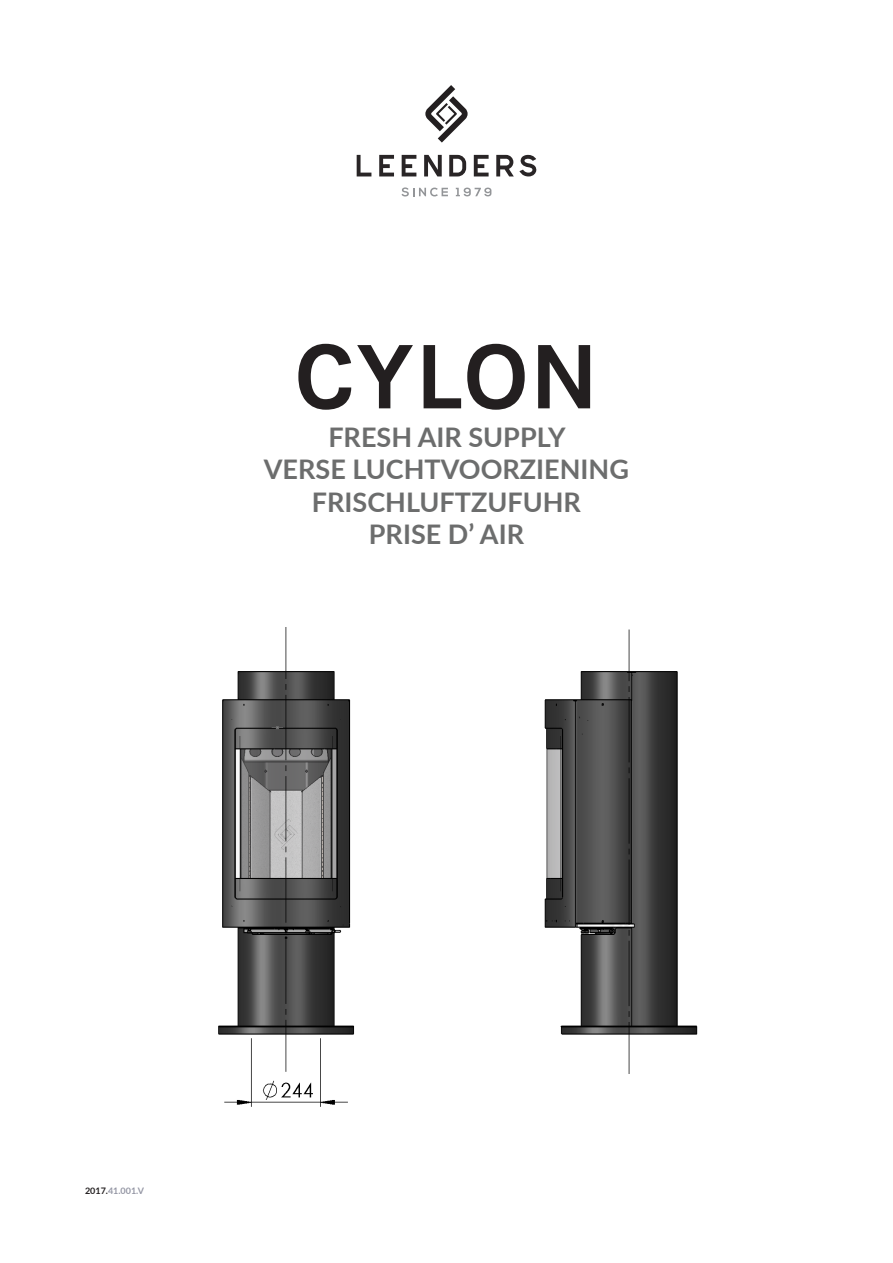
<style>
.page{position:relative;width:893px;height:1263px;background:#fff}
.page>*{position:absolute;margin:0;border:0;box-sizing:border-box;transform-origin:0 0}
.t1{font:700 97.5px "Karla";color:#231f20}
.t2{font:700 27px "Lato";color:#6c6d6d}
.tussenkopjes{font:700 9px "Lato";color:#9496a4}
.s1{color:#231f20}
</style>
<div class="page">
<svg style="left:425px;top:85px;width:43px;height:58px"></svg>
<svg style="left:357px;top:155px;width:14px;height:21px"></svg>
<svg style="left:379px;top:155px;width:15px;height:21px"></svg>
<svg style="left:402px;top:155px;width:14px;height:21px"></svg>
<svg style="left:474px;top:155px;width:15px;height:21px"></svg>
<svg style="left:424px;top:155px;width:18px;height:21px"></svg>
<svg style="left:449px;top:155px;width:17px;height:21px"></svg>
<svg style="left:496px;top:155px;width:40px;height:22px"></svg>
<svg style="left:401px;top:187px;width:47px;height:9px"></svg>
<svg style="left:456px;top:188px;width:35px;height:8px"></svg>
<img style="left:218px;top:627px;width:480px;height:480px">
<p class="t1" style="left:294px;top:319px;width:307px">CYLON</p>
<p class="t2" style="left:328px;top:417px;width:239px">FRESH AIR SUPPLY</p>
<p class="t2" style="left:264px;top:450px;width:367px">VERSE LUCHTVOORZIENING</p>
<p class="t2" style="left:312px;top:482px;width:270px">FRISCHLUFTZUFUHR</p>
<p class="t2" style="left:369px;top:514px;width:157px">PRISE D’ AIR</p>
<p class="tussenkopjes" style="left:85px;top:1184px;width:61px"><span class="s1">2017.</span>41.001.V</p>
</div>
